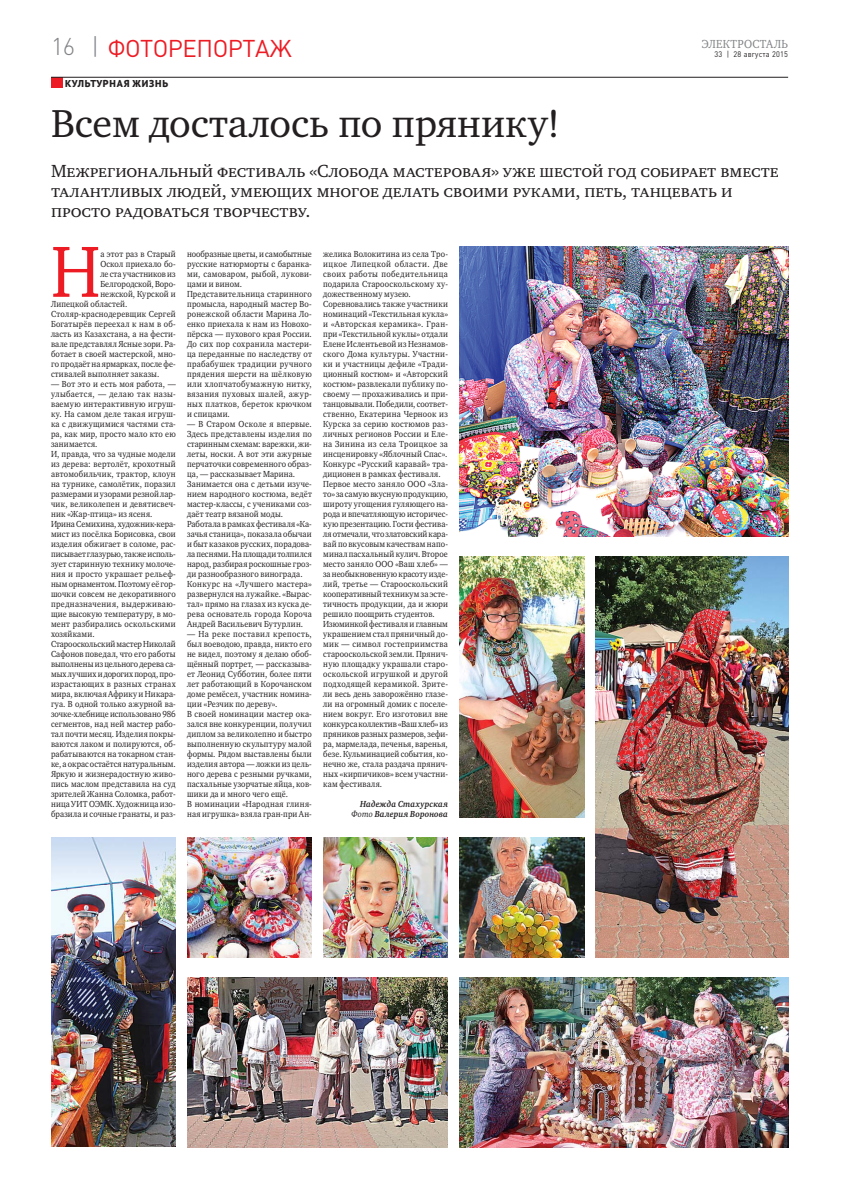
<style>
.page{position:relative;width:842px;height:1191px;background:#fff}
.page>*{position:absolute;margin:0;border:0;box-sizing:border-box;transform-origin:0 0}
.t1{font:74.3px "Charter C";color:#ed1c24;scale:.9 1}
.t2{font:40px "Charter C";color:#231f20}
.t3{font:24px "Plumb";letter-spacing:-.02em;color:#ed1c24}
.t4{font:18px/20px "Charter SCC";letter-spacing:-.005em;color:#231f20}
.t5{font:12px "Charter C";letter-spacing:.03em;color:#808285;scale:.92 1}
.t6{font:800 10px "PT Sans Pro";letter-spacing:.08em;color:#231f20}
.t7{font:9px/10px "Charter C";letter-spacing:.02em;color:#231f20;scale:.9 1}
.t8{font:italic 700 9px/10px "Charter C";letter-spacing:.015em;color:#231f20;text-align:right;scale:.91 1}
.t9{font:9px "Charter C";color:#231f20;scale:.9 1}
.t10{font:8px "Plumb";letter-spacing:.03em;color:#231f20;scale:.92 1}
.s1{font-weight:300;color:#808285}
.s2{font-weight:400}
</style>
<div class="page">
<div style="left:51px;top:77px;width:11px;height:10px;background:#ed1c24"></div>
<hr style="left:51px;top:77px;width:737px;height:1px;background:#231f20">
<img style="left:459px;top:837px;width:125px;height:120px">
<img style="left:51px;top:837px;width:125px;height:309px">
<img style="left:459px;top:247px;width:329px;height:290px">
<img style="left:187px;top:837px;width:125px;height:120px">
<img style="left:459px;top:557px;width:125px;height:260px">
<img style="left:323px;top:837px;width:125px;height:120px">
<img style="left:187px;top:977px;width:261px;height:170px">
<img style="left:595px;top:557px;width:193px;height:400px">
<img style="left:459px;top:977px;width:329px;height:170px">
<h3 class="t3" style="left:51px;top:39px;width:242px"><span class="s1">16 |</span> ФОТОРЕПОРТАЖ</h3>
<h3 class="t5" style="left:702px;top:39px;width:95px">ЭЛЕКТРОСТАЛЬ</h3>
<p class="t10" style="left:714px;top:51px;width:81px">33 | 28 августа 2015</p>
<p class="t6" style="left:65px;top:80px;width:105px">КУЛЬТУРНАЯ ЖИЗНЬ</p>
<h2 class="t2" style="left:51px;top:108px;width:511px">Всем досталось по прянику!</h2>
<h3 class="t4" style="left:51px;top:160px;width:729px">Межрегиональный фестиваль «Слобода мастеровая» уже шестой год собирает вместе талантливых людей, умеющих многое делать своими руками, петь, танцевать и просто радоваться творчеству.</h3>
<h1 class="t1" style="left:51px;top:244px;width:56px">Н</h1>
<p class="t7" style="left:100px;top:250px;width:85px">а этот раз в Старый</p>
<p class="t7" style="left:187px;top:250px;width:140px">нообразные цветы, и самобытные русские натюрморты с баранка&shy;ми, самоваром, рыбой, лукови&shy;цами и вином.<br>Представительница старинного промысла, народный мастер Во&shy;ронежской области Марина Ло&shy;енко приехала к нам из Новохо&shy;пёрска — пухового края России.<br>До сих пор сохранила мастери&shy;ца переданные по наследству от прабабушек традиции ручного прядения шерсти на шёлковую или хлопчатобумажную нитку, вязания пуховых шалей, ажур&shy;ных платков, береток крючком и спицами.</p>
<p class="t7" style="left:187px;top:420px;width:140px">— В Старом Осколе я впервые.<br>Здесь представлены изделия по старинным схемам: варежки, жи&shy;леты, носки. А вот эти ажурные перчаточки современного образ&shy;ца, — рассказывает Марина.<br>Занимается она с детьми изуче&shy;нием народного костюма, ведёт мастер-классы, с учениками соз&shy;даёт театр вязаной моды.<br>Работала в рамках фестиваля «Ка&shy;зачья станица», показала обычаи и быт казаков русских, порадова&shy;ла песнями. На площади толпился народ, разбирая роскошные гроз&shy;ди разнообразного винограда.<br>Конкурс на «Лучшего мастера» развернулся на лужайке. «Вырас&shy;тал» прямо на глазах из куска де&shy;рева основатель города Короча<br>Андрей Васильевич Бутурлин.</p>
<p class="t7" style="left:187px;top:630px;width:140px">— На реке поставил крепость, был воеводою, правда, никто его не видел, поэтому я делаю обоб&shy;щённый портрет, — рассказыва&shy;ет Леонид Субботин, более пяти лет работающий в Корочанском доме ремёсел, участник номина&shy;ции «Резчик по дереву».<br>В своей номинации мастер ока&shy;зался вне конкуренции, получил диплом за великолепно и быстро выполненную скульптуру малой формы. Рядом выставлены были изделия автора — ложки из цель&shy;ного дерева с резными ручками, пасхальные узорчатые яйца, ков&shy;шики да и много чего ещё.<br>В номинации «Народная глиня&shy;ная игрушка» взяла гран-при Ан-</p>
<p class="t7" style="left:323px;top:250px;width:140px">желика Волокитина из села Тро&shy;ицкое Липецкой области. Две своих работы победительница подарила Старооскольскому ху&shy;дожественному музею.<br>Соревновались также участники номинаций «Текстильная кукла» и «Авторская керамика». Гран&shy;при «Текстильной куклы» отдали<br>Елене Ислентьевой из Незнамов&shy;ского Дома культуры. Участни&shy;ки и участницы дефиле «Тради&shy;ционный костюм» и «Авторский костюм» развлекали публику по&shy;своему — прохаживались и при&shy;танцовывали. Победили, соответ&shy;ственно, Екатерина Черноок из<br>Курска за серию костюмов раз&shy;личных регионов России и Еле&shy;на Зинина из села Троицкое за инсценировку «Яблочный Спас».<br>Конкурс «Русский каравай» тра&shy;диционен в рамках фестиваля.<br>Первое место заняло ООО «Зла&shy;то» за самую вкусную продукцию, широту угощения гуляющего на&shy;рода и впечатляющую историчес&shy;кую презентацию. Гости фестива&shy;ля отмечали, что златовский кара&shy;вай по вкусовым качествам напо&shy;минал пасхальный кулич. Второе место заняло ООО «Ваш хлеб» — за необыкновенную красоту изде&shy;лий, третье — Старооскольский кооперативный техникум за эсте&shy;тичность продукции, да и жюри решило поощрить студентов.<br>Изюминкой фестиваля и главным украшением стал пряничный до&shy;мик — символ гостеприимства старооскольской земли. Прянич&shy;ную площадку украшали старо&shy;оскольской игрушкой и другой подходящей керамикой. Зрите&shy;ли весь день заворожённо глазе&shy;ли на огромный домик с поселе&shy;нием вокруг. Его изготовил вне конкурса коллектив «Ваш хлеб» из пряников разных размеров, зефи&shy;ра, мармелада, печенья, варенья, безе. Кульминацией события, ко&shy;нечно же, стала раздача прянич&shy;ных «кирпичиков» всем участни&shy;кам фестиваля.</p>
<p class="t8" style="left:352px;top:800px;width:107px">Надежда Стахурская<br><span class="s2">Фото</span> Валерия Воронова</p>
<p class="t7" style="left:100px;top:260px;width:85px">Оскол приехало бо-</p>
<p class="t7" style="left:100px;top:270px;width:85px">ле ста участников из</p>
<p class="t9" style="left:100px;top:280px;width:85px">Белгородской, Воро-</p>
<p class="t7" style="left:100px;top:290px;width:85px">нежской, Курской и</p>
<p class="t7" style="left:51px;top:300px;width:86px">Липецкой областей.</p>
<p class="t7" style="left:51px;top:310px;width:140px">Столяр-краснодеревщик Сергей</p>
<p class="t7" style="left:51px;top:320px;width:140px">Богатырёв переехал к нам в об-</p>
<p class="t7" style="left:51px;top:330px;width:140px">ласть из Казахстана, а на фести-</p>
<p class="t7" style="left:51px;top:340px;width:140px">вале представлял Ясные зори. Ра-</p>
<p class="t7" style="left:51px;top:350px;width:140px">ботает в своей мастерской, мно-</p>
<p class="t7" style="left:51px;top:360px;width:140px">го продаёт на ярмарках, после фе-</p>
<p class="t7" style="left:51px;top:370px;width:122px">стивалей выполняет заказы.</p>
<p class="t7" style="left:51px;top:380px;width:140px">— Вот это и есть моя работа, — улыбается, — делаю так назы&shy;ваемую интерактивную игруш&shy;ку. На самом деле такая игруш&shy;ка с движущимися частями ста&shy;ра, как мир, просто мало кто ею занимается.<br>И, правда, что за чудные модели из дерева: вертолёт, крохотный автомобильчик, трактор, клоун на турнике, самолётик, поразил размерами и узорами резной лар&shy;чик, великолепен и девятисвеч&shy;ник «Жар-птица» из ясеня.<br>Ирина Семихина, художник-кера&shy;мист из посёлка Борисовка, свои изделия обжигает в соломе, рас&shy;писывает глазурью, также исполь&shy;зует старинную технику молоче&shy;ния и просто украшает рельеф&shy;ным орнаментом. Поэтому её гор&shy;шочки совсем не декоративного предназначения, выдерживаю&shy;щие высокую температуру, в мо&shy;мент разбирались оскольскими хозяйками.<br>Старооскольский мастер Николай<br>Сафонов поведал, что его работы выполнены из цельного дерева са&shy;мых лучших и дорогих пород, про&shy;израстающих в разных странах мира, включая Африку и Никара&shy;гуа. В одной только ажурной ва&shy;зочке-хлебнице использовано 986 сегментов, над ней мастер рабо&shy;тал почти месяц. Изделия покры&shy;ваются лаком и полируются, об&shy;рабатываются на токарном стан&shy;ке, а окрас остаётся натуральным.<br>Яркую и жизнерадостную живо&shy;пись маслом представила на суд зрителей Жанна Соломка, работ&shy;ница УИТ ОЭМК. Художница изо&shy;бразила и сочные гранаты, и раз-</p>
</div>
